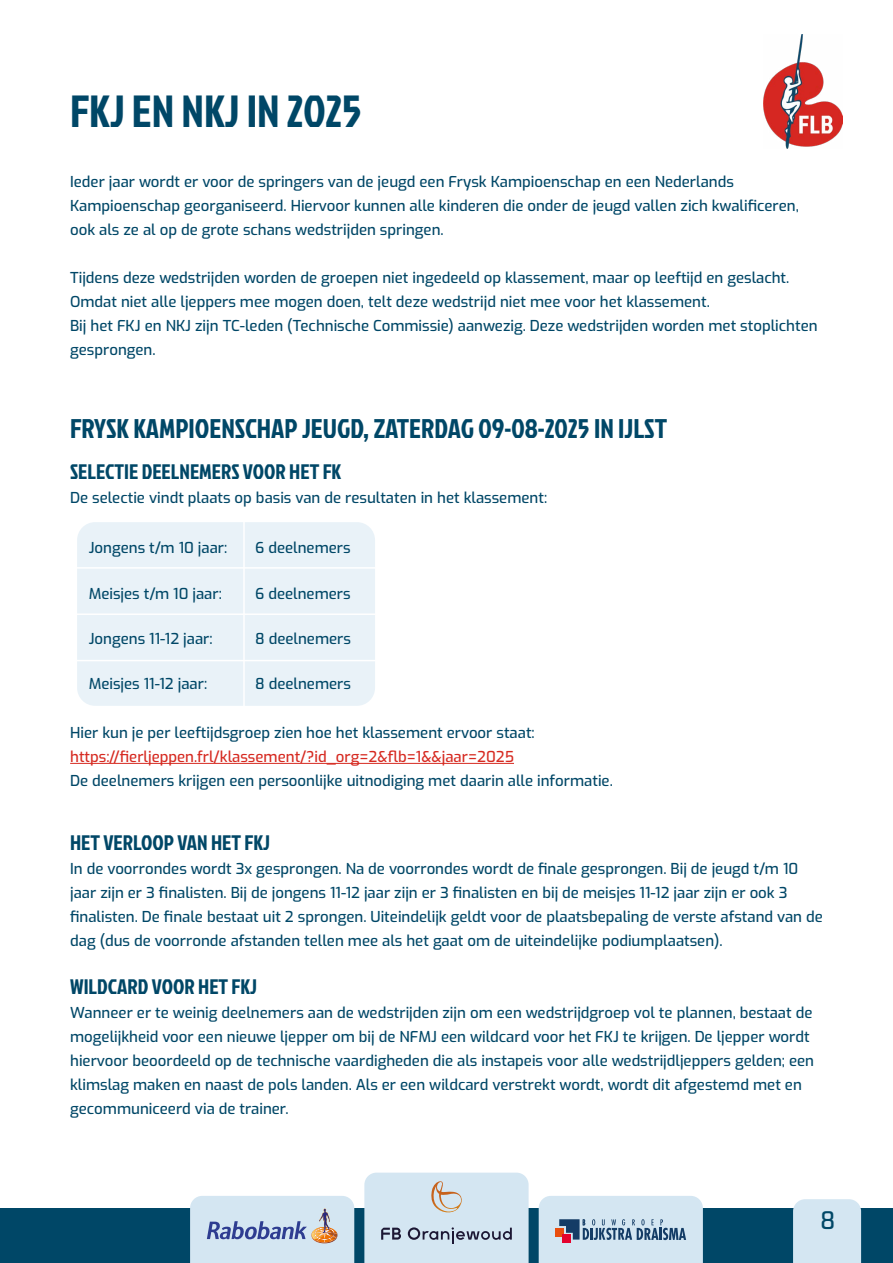
<style>
.page{position:relative;width:893px;height:1263px;background:#fff}
.page>*{position:absolute;margin:0;border:0;box-sizing:border-box;transform-origin:0 0}
.t1{font:45px "Jockey One";color:#004767}
.t2{font:27px "Jockey One";color:#004767}
.t3{font:500 24px "Exo";color:#004767}
.t4{font:21px "Jockey One";color:#004767}
.t5{font:500 15px/24px "Exo";color:#004767}
.t6{font:500 15px "Exo";color:#d62a21}
</style>
<div class="page">
<div style="left:77px;top:522px;width:298px;height:184px;background:#e9f2f8;border-radius:18px"></div>
<hr style="left:243px;top:520px;width:2px;height:262px;background:#fff">
<hr style="left:70px;top:567px;width:317px;height:2px;background:#fff">
<hr style="left:70px;top:660px;width:317px;height:1px;background:#fff">
<hr style="left:70px;top:613px;width:317px;height:2px;background:#fff">
<hr style="left:70px;top:763px;width:444px;height:1px;background:#d62a21">
<div style="left:0;top:1209px;width:893px;height:54px;background:#004767"></div>
<svg style="left:190px;top:1196px;width:164px;height:67px;background:#c7d6e4"></svg>
<svg style="left:364px;top:1172px;width:165px;height:91px;background:#ccdce7"></svg>
<svg style="left:539px;top:1196px;width:164px;height:67px;background:#c2d3e1"></svg>
<img style="left:763px;top:34px;width:79px;height:114px">
<div style="left:793px;top:1199px;width:68px;height:64px;background:#d4e6f2"></div>
<h1 class="t1" style="left:70px;top:79px;width:293px">FKJ EN NKJ IN 2025</h1>
<p class="t5" style="left:70px;top:169px;width:730px">Ieder jaar wordt er voor de springers van de jeugd een Frysk Kampioenschap en een Nederlands<br>Kampioenschap georganiseerd. Hiervoor kunnen alle kinderen die onder de jeugd vallen zich kwalificeren, ook als ze al op de grote schans wedstrijden springen.</p>
<p class="t5" style="left:70px;top:265px;width:749px">Tijdens deze wedstrijden worden de groepen niet ingedeeld op klassement, maar op leeftijd en geslacht.<br>Omdat niet alle ljeppers mee mogen doen, telt deze wedstrijd niet mee voor het klassement.<br>Bij het FKJ en NKJ zijn TC-leden (Technische Commissie) aanwezig. Deze wedstrijden worden met stoplichten gesprongen.</p>
<h2 class="t2" style="left:70px;top:409px;width:598px">FRYSK KAMPIOENSCHAP JEUGD, ZATERDAG 09-08-2025 IN IJLST</h2>
<h3 class="t4" style="left:70px;top:457px;width:273px">SELECTIE DEELNEMERS VOOR HET FK</h3>
<p class="t5" style="left:70px;top:485px;width:478px">De selectie vindt plaats op basis van de resultaten in het klassement:</p>
<p class="t5" style="left:89px;top:535px;width:140px">Jongens t/m 10 jaar:</p>
<p class="t5" style="left:89px;top:580px;width:135px">Meisjes t/m 10 jaar:</p>
<p class="t5" style="left:89px;top:626px;width:125px">Jongens 11-12 jaar:</p>
<p class="t5" style="left:89px;top:671px;width:120px">Meisjes 11-12 jaar:</p>
<p class="t5" style="left:255px;top:535px;width:97px">6 deelnemers</p>
<p class="t5" style="left:255px;top:580px;width:97px">6 deelnemers</p>
<p class="t5" style="left:255px;top:626px;width:97px">8 deelnemers</p>
<p class="t5" style="left:255px;top:671px;width:97px">8 deelnemers</p>
<p class="t5" style="left:70px;top:720px;width:466px">Hier kun je per leeftijdsgroep zien hoe het klassement ervoor staat:</p>
<p class="t6" style="left:70px;top:745px;width:445px">https://fierljeppen.frl/klassement/?id_org=2&amp;flb=1&amp;&amp;jaar=2025</p>
<p class="t5" style="left:70px;top:768px;width:544px">De deelnemers krijgen een persoonlijke uitnodiging met daarin alle informatie.</p>
<h3 class="t4" style="left:70px;top:827px;width:201px">HET VERLOOP VAN HET FKJ</h3>
<p class="t5" style="left:70px;top:856px;width:754px">In de voorrondes wordt 3x gesprongen. Na de voorrondes wordt de finale gesprongen. Bij de jeugd t/m 10 jaar zijn er 3 finalisten. Bij de jongens 11-12 jaar zijn er 3 finalisten en bij de meisjes 11-12 jaar zijn er ook 3 finalisten. De finale bestaat uit 2 sprongen. Uiteindelijk geldt voor de plaatsbepaling de verste afstand van de dag (dus de voorronde afstanden tellen mee als het gaat om de uiteindelijke podiumplaatsen).</p>
<h3 class="t4" style="left:70px;top:971px;width:188px">WILDCARD VOOR HET FKJ</h3>
<p class="t5" style="left:70px;top:1000px;width:745px">Wanneer er te weinig deelnemers aan de wedstrijden zijn om een wedstrijdgroep vol te plannen, bestaat de mogelijkheid voor een nieuwe ljepper om bij de NFMJ een wildcard voor het FKJ te krijgen. De ljepper wordt hiervoor beoordeeld op de technische vaardigheden die als instapeis voor alle wedstrijdljeppers gelden; een klimslag maken en naast de pols landen. Als er een wildcard verstrekt wordt, wordt dit afgestemd met en gecommuniceerd via de trainer.</p>
<h3 class="t3" style="left:820px;top:1202px;width:17px">8</h3>
</div>
